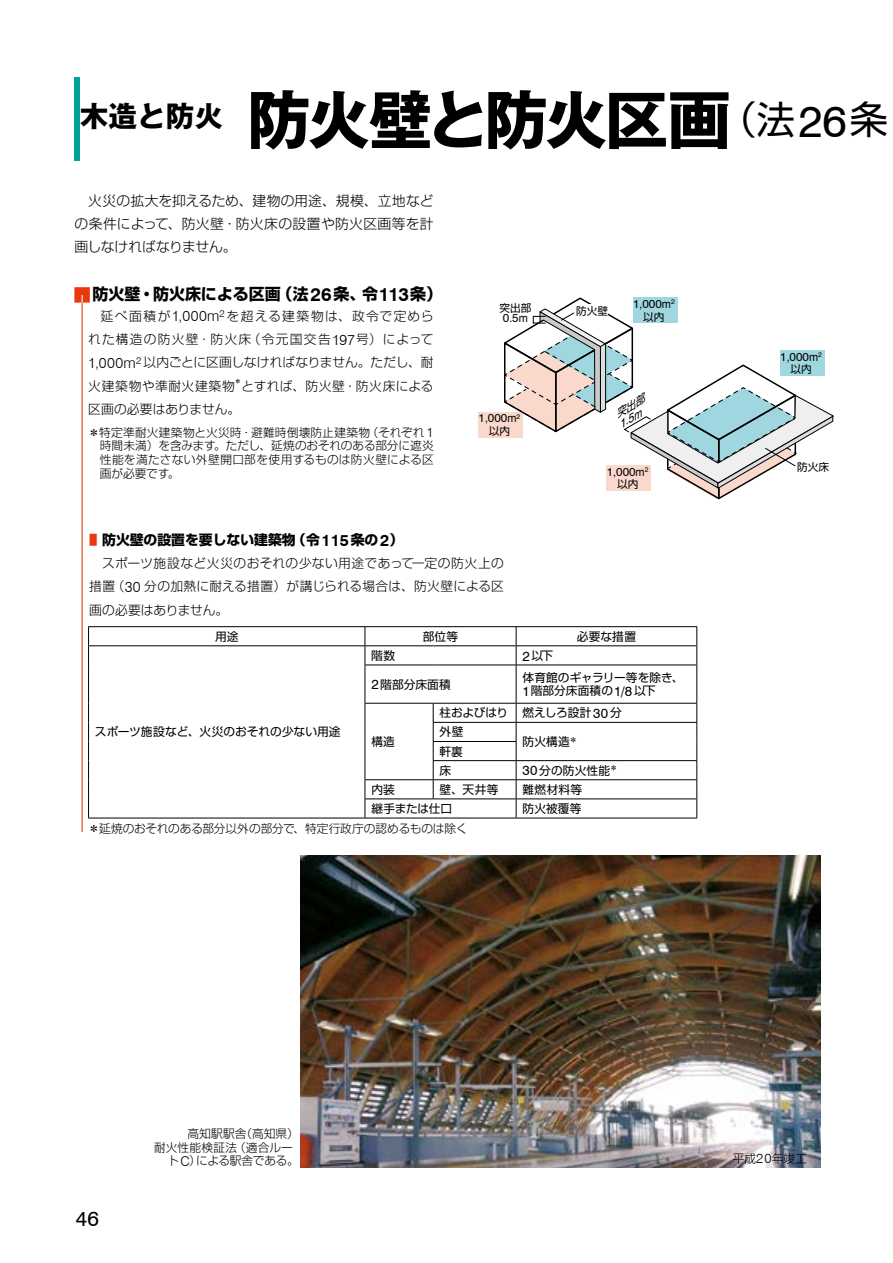
<style>
.page{position:relative;width:893px;height:1263px;background:#fff}
.page>*{position:absolute;margin:0;border:0;box-sizing:border-box;transform-origin:0 0}
.t1{font:700 63.75px "Gothic MB101 Pro";letter-spacing:-.065em;color:#000}
.t2{font:20.85px "Swiss 721 BT";color:#000}
.t3{font:700 15.9px "Shin Go Pro";color:#000}
.t4{font:300 13.8px/23.4px "Shin Go Pro";letter-spacing:.015em;color:#000;text-align:justify}
.t5{font:700 13.8px "Shin Go Pro";color:#000}
.t6{font:300 12.75px/23.4px "Shin Go Pro";letter-spacing:.015em;color:#000;text-align:justify}
.t7{font:300 11.7px/13.8px "Shin Go Pro";color:#000;text-align:justify}
.t8{font:11.7px/13.8px "Shin Go Pro";letter-spacing:.005em;color:#000}
.t9{font:11.7px "Swiss 721 BT";color:#000}
.t10{font:11.7px/19.2px "Shin Go Pro";letter-spacing:-.02em;color:#000}
.t11{font:300 11.7px "Shin Go Pro";letter-spacing:.02em;color:#000}
.t12{font:300 11.7px "Shin Go Pro";letter-spacing:-.03em;color:#000}
.t13{font:italic 11.7px "Swiss 721 BT";color:#000}
.t14{font:10.65px "Shin Go Pro";color:#000}
.t15{font:300 7.5px "Shin Go Pro";color:#000}
.s1{font-family:"Swiss 721 BT";font-weight:400;font-size:43.95px}
.s2{font-family:"Swiss 721 BT";font-size:18.6px}
.s3{font-family:"Swiss 721 BT";font-size:14.7px}
.s4{font-family:"Swiss 721 BT";font-size:13.5px}
.s5{color:#e8380d}
.s6{font-family:"Swiss 721 BT";font-size:16.2px}
</style>
<div class="page">
<div style="left:74px;top:77px;width:6px;height:84px;background:#00a496"></div>
<hr style="left:82px;top:303px;width:1px;height:529px;background:#e8380d">
<svg style="left:74px;top:287px;width:16px;height:16px"></svg>
<hr style="left:88px;top:626px;width:277px;height:1px;background:#000">
<hr style="left:365px;top:626px;width:68px;height:1px;background:#000">
<hr style="left:433px;top:626px;width:83px;height:1px;background:#000">
<hr style="left:516px;top:626px;width:181px;height:1px;background:#000">
<hr style="left:88px;top:645px;width:277px;height:1px;background:#000">
<svg style="left:88px;top:627px;width:1px;height:38px"></svg>
<hr style="left:88px;top:665px;width:1px;height:38px;background:#000">
<svg style="left:88px;top:703px;width:1px;height:115px"></svg>
<hr style="left:88px;top:818px;width:277px;height:1px;background:#000">
<hr style="left:365px;top:645px;width:68px;height:1px;background:#000">
<svg style="left:365px;top:627px;width:1px;height:38px"></svg>
<hr style="left:433px;top:645px;width:83px;height:1px;background:#000">
<hr style="left:516px;top:645px;width:181px;height:1px;background:#000">
<svg style="left:516px;top:627px;width:1px;height:38px"></svg>
<svg style="left:696px;top:627px;width:1px;height:38px"></svg>
<hr style="left:365px;top:665px;width:68px;height:1px;background:#000">
<hr style="left:365px;top:665px;width:1px;height:38px;background:#000">
<hr style="left:433px;top:665px;width:83px;height:1px;background:#000">
<hr style="left:516px;top:665px;width:181px;height:1px;background:#000">
<hr style="left:516px;top:665px;width:1px;height:38px;background:#000">
<hr style="left:696px;top:665px;width:1px;height:38px;background:#000">
<hr style="left:365px;top:703px;width:68px;height:1px;background:#000">
<hr style="left:433px;top:703px;width:83px;height:1px;background:#000">
<hr style="left:516px;top:703px;width:181px;height:1px;background:#000">
<hr style="left:433px;top:722px;width:83px;height:1px;background:#000">
<hr style="left:516px;top:722px;width:181px;height:1px;background:#000">
<hr style="left:433px;top:741px;width:83px;height:1px;background:#000">
<hr style="left:433px;top:760px;width:83px;height:1px;background:#000">
<hr style="left:516px;top:760px;width:181px;height:1px;background:#000">
<hr style="left:365px;top:779px;width:68px;height:1px;background:#000">
<hr style="left:433px;top:779px;width:83px;height:1px;background:#000">
<svg style="left:433px;top:703px;width:1px;height:95px"></svg>
<hr style="left:516px;top:779px;width:181px;height:1px;background:#000">
<hr style="left:365px;top:798px;width:68px;height:1px;background:#000">
<svg style="left:365px;top:703px;width:1px;height:115px"></svg>
<hr style="left:433px;top:798px;width:83px;height:1px;background:#000">
<hr style="left:516px;top:798px;width:181px;height:1px;background:#000">
<svg style="left:516px;top:703px;width:1px;height:115px"></svg>
<svg style="left:696px;top:703px;width:1px;height:115px"></svg>
<hr style="left:365px;top:818px;width:68px;height:1px;background:#000">
<hr style="left:433px;top:818px;width:83px;height:1px;background:#000">
<hr style="left:516px;top:818px;width:181px;height:1px;background:#000">
<div style="left:478px;top:412px;width:45px;height:25px;background:#fad8cc"></div>
<img style="left:300px;top:855px;width:521px;height:312px">
<svg style="left:503px;top:297px;width:331px;height:203px"></svg>
<h1 class="t1" style="left:80px;top:67px;width:810px"><sup>木造と防火</sup> 防火壁と防火区画<sup>（法</sup><span class="s1">26</span><sup>条</sup></h1>
<p class="t4" style="left:74px;top:187px;width:361px;text-indent:14px">火災の拡大を抑えるため、建物の用途、規模、立地などの条件によって、防火壁・防火床の設置や防火区画等を計画しなければなりません。</p>
<p class="t3" style="left:93px;top:281px;width:351px">防火壁・防火床による区画（法<span class="s2">26</span>条、令<span class="s2">113</span>条）</p>
<p class="t6" style="left:88px;top:302px;width:347px;text-indent:13px">延べ面積が<span class="s3">1,000m</span><sup>2</sup>を超える建築物は、政令で定められた構造の防火壁・防火床（令元国交告<span class="s3">197</span>号）によって<span class="s3">1,000m</span><sup>2</sup> 以内ごとに区画しなければなりません。ただし、耐火建築物や準耐火建築物</p>
<p class="t15" style="left:234px;top:375px;width:9px">＊</p>
<p class="t6" style="left:241px;top:373px;width:194px">とすれば、防火壁・防火床による</p>
<p class="t6" style="left:88px;top:396px;width:153px">区画の必要はありません。</p>
<p class="t7" style="left:100px;top:424px;width:335px;text-indent:-12px">＊特定準耐火建築物と火災時・避難時倒壊防止建築物（それぞれ <span class="s4">1</span>時間未満）を含みます。ただし、延焼のおそれのある部分に遮炎性能を満たさない外壁開口部を使用するものは防火壁による区画が必要です。</p>
<p class="t5" style="left:89px;top:529px;width:315px"><span class="s5">■</span> 防火壁の設置を要しない建築物（令<span class="s6">115</span>条の<span class="s6">2</span>）</p>
<p class="t14" style="left:499px;top:299px;width:33px">突出部</p>
<p class="t9" style="left:503px;top:311px;width:26px">0.5m</p>
<p class="t9" style="left:479px;top:411px;width:43px">1,000m<sup>2</sup></p>
<p class="t14" style="left:489px;top:422px;width:23px">以内</p>
<p class="t6" style="left:89px;top:550px;width:416px;text-indent:13px">スポーツ施設など火災のおそれの少ない用途であって一定の防火上の措置（<span class="s3">30</span> 分の加熱に耐える措置）が講じられる場合は、防火壁による区画の必要はありません。</p>
<p class="t14" style="left:576px;top:302px;width:33px">防火壁</p>
<p class="t9" style="left:633px;top:297px;width:43px">1,000m<sup>2</sup></p>
<p class="t14" style="left:643px;top:308px;width:23px">以内</p>
<p class="t13" style="left:615px;top:419px;width:26px;rotate:-30deg">1.5m</p>
<p class="t9" style="left:607px;top:464px;width:43px">1,000m<sup>2</sup></p>
<p class="t14" style="left:617px;top:476px;width:23px">以内</p>
<p class="t8" style="left:215px;top:628px;width:25px">用途</p>
<p class="t8" style="left:423px;top:628px;width:37px">部位等</p>
<p class="t8" style="left:577px;top:628px;width:61px">必要な措置</p>
<p class="t8" style="left:95px;top:724px;width:247px">スポーツ施設など、火災のおそれの少ない用途</p>
<p class="t8" style="left:371px;top:647px;width:25px">階数</p>
<p class="t8" style="left:522px;top:647px;width:32px"><span class="s4">2</span>以下</p>
<p class="t8" style="left:371px;top:676px;width:81px"><span class="s4">2</span>階部分床面積</p>
<p class="t8" style="left:522px;top:669px;width:163px">体育館のギャラリー等を除き、<br><span class="s4">1</span>階部分床面積の<span class="s4">1/8</span>以下</p>
<p class="t8" style="left:371px;top:733px;width:25px">構造</p>
<p class="t10" style="left:440px;top:702px;width:184px">柱およびはり 燃えしろ設計 <span class="s4">30</span> 分外壁</p>
<p class="t8" style="left:522px;top:733px;width:57px">防火構造<sup>＊</sup></p>
<p class="t8" style="left:440px;top:740px;width:25px;line-height:19.2px">軒裏床</p>
<p class="t8" style="left:522px;top:762px;width:97px"><span class="s4">30</span>分の防火性能<sup>＊</sup></p>
<p class="t8" style="left:371px;top:781px;width:25px">内装</p>
<p class="t8" style="left:440px;top:781px;width:60px">壁、天井等</p>
<p class="t8" style="left:522px;top:781px;width:61px">難燃材料等</p>
<p class="t10" style="left:371px;top:797px;width:83px">継手または仕口</p>
<p class="t8" style="left:522px;top:800px;width:60px">防火被覆等</p>
<p class="t7" style="left:88px;top:820px;width:381px">＊延焼のおそれのある部分以外の部分で、特定行政庁の認めるものは除く</p>
<p class="t9" style="left:780px;top:349px;width:43px">1,000m<sup>2</sup></p>
<p class="t14" style="left:790px;top:361px;width:23px">以内</p>
<p class="t14" style="left:797px;top:459px;width:33px">防火床</p>
<h2 class="t2" style="left:76px;top:1206px;width:25px">46</h2>
<p class="t7" style="left:188px;top:1125px;width:113px">高知駅駅舎（高知県）</p>
<p class="t11" style="left:154px;top:1137px;width:140px">耐火性能検証法（適合ルー</p>
<p class="t12" style="left:167px;top:1151px;width:133px">ト<span class="s4">C</span>）による駅舎である。</p>
<p class="t7" style="left:733px;top:1150px;width:75px">平成<span class="s4">20</span>年竣工</p>
</div>
